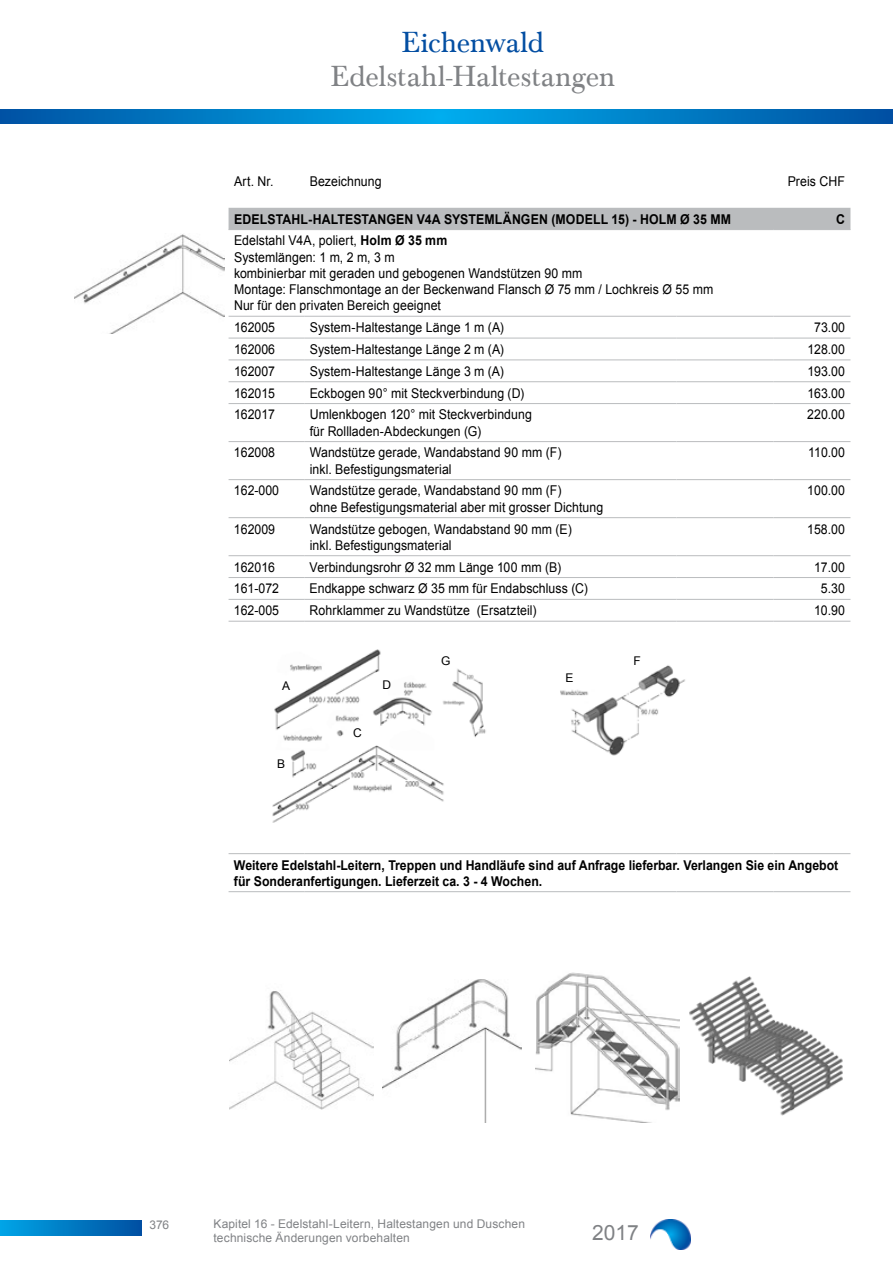
<style>
.page{position:relative;width:893px;height:1263px;background:#fff}
.page>*{position:absolute;margin:0;border:0;box-sizing:border-box;transform-origin:0 0}
.t1{font:30px "Baskerville Com";letter-spacing:-.005em;color:#808285}
.t2{font:30px "Baskerville Com";letter-spacing:-.015em;color:#034ea2}
.t3{font:21px "Arial";color:#808285}
.t4{font:13.5px/16.2px "Arial";letter-spacing:.005em;color:#000;scale:.91 1}
.t5{font:700 13.5px/16.2px "Arial";color:#000;scale:.91 1}
.t6{font:12px/14.4px "Arial";letter-spacing:.01em;color:#808285}
.t7{font:12px "Arial";color:#000}
.s1{font-weight:700}
</style>
<div class="page">
<img style="left:272px;top:649px;width:214px;height:174px">
<img style="left:74px;top:234px;width:150px;height:99px">
<img style="left:560px;top:665px;width:125px;height:91px">
<div style="left:673px;top:703px;width:21px;height:12px;background:#fff"></div>
<img style="left:229px;top:991px;width:144px;height:119px">
<img style="left:382px;top:979px;width:140px;height:144px">
<img style="left:536px;top:972px;width:144px;height:150px">
<img style="left:689px;top:977px;width:154px;height:139px">
<div style="left:229px;top:208px;width:621px;height:21px;background:#babcbe"></div>
<hr style="left:304px;top:316px;width:372px;height:1px;background:#babcbe">
<hr style="left:229px;top:338px;width:75px;height:1px;background:#babcbe">
<hr style="left:304px;top:338px;width:372px;height:1px;background:#babcbe">
<hr style="left:676px;top:338px;width:97px;height:1px;background:#babcbe">
<hr style="left:773px;top:338px;width:77px;height:1px;background:#babcbe">
<hr style="left:304px;top:359px;width:372px;height:1px;background:#babcbe">
<hr style="left:304px;top:381px;width:372px;height:1px;background:#babcbe">
<hr style="left:304px;top:403px;width:372px;height:1px;background:#babcbe">
<hr style="left:304px;top:441px;width:372px;height:1px;background:#babcbe">
<hr style="left:304px;top:479px;width:372px;height:1px;background:#babcbe">
<hr style="left:304px;top:517px;width:372px;height:1px;background:#babcbe">
<hr style="left:304px;top:555px;width:372px;height:1px;background:#babcbe">
<hr style="left:304px;top:577px;width:372px;height:1px;background:#babcbe">
<hr style="left:304px;top:599px;width:372px;height:1px;background:#babcbe">
<hr style="left:304px;top:621px;width:372px;height:1px;background:#babcbe">
<hr style="left:304px;top:853px;width:372px;height:1px;background:#babcbe">
<hr style="left:229px;top:229px;width:75px;height:1px;background:#babcbe">
<hr style="left:304px;top:229px;width:372px;height:1px;background:#babcbe">
<hr style="left:676px;top:229px;width:97px;height:1px;background:#babcbe">
<hr style="left:773px;top:229px;width:77px;height:1px;background:#babcbe">
<hr style="left:229px;top:359px;width:75px;height:1px;background:#babcbe">
<hr style="left:676px;top:359px;width:97px;height:1px;background:#babcbe">
<hr style="left:773px;top:359px;width:77px;height:1px;background:#babcbe">
<hr style="left:229px;top:381px;width:75px;height:1px;background:#babcbe">
<hr style="left:676px;top:381px;width:97px;height:1px;background:#babcbe">
<hr style="left:773px;top:381px;width:77px;height:1px;background:#babcbe">
<hr style="left:229px;top:403px;width:75px;height:1px;background:#babcbe">
<hr style="left:676px;top:403px;width:97px;height:1px;background:#babcbe">
<hr style="left:773px;top:403px;width:77px;height:1px;background:#babcbe">
<hr style="left:229px;top:441px;width:75px;height:1px;background:#babcbe">
<hr style="left:676px;top:441px;width:97px;height:1px;background:#babcbe">
<hr style="left:773px;top:441px;width:77px;height:1px;background:#babcbe">
<hr style="left:229px;top:479px;width:75px;height:1px;background:#babcbe">
<hr style="left:676px;top:479px;width:97px;height:1px;background:#babcbe">
<hr style="left:773px;top:479px;width:77px;height:1px;background:#babcbe">
<hr style="left:229px;top:517px;width:75px;height:1px;background:#babcbe">
<hr style="left:676px;top:517px;width:97px;height:1px;background:#babcbe">
<hr style="left:773px;top:517px;width:77px;height:1px;background:#babcbe">
<hr style="left:229px;top:555px;width:75px;height:1px;background:#babcbe">
<hr style="left:676px;top:555px;width:97px;height:1px;background:#babcbe">
<hr style="left:773px;top:555px;width:77px;height:1px;background:#babcbe">
<hr style="left:229px;top:316px;width:75px;height:1px;background:#babcbe">
<hr style="left:676px;top:316px;width:97px;height:1px;background:#babcbe">
<hr style="left:773px;top:316px;width:77px;height:1px;background:#babcbe">
<hr style="left:229px;top:577px;width:75px;height:1px;background:#babcbe">
<hr style="left:676px;top:577px;width:97px;height:1px;background:#babcbe">
<hr style="left:773px;top:577px;width:77px;height:1px;background:#babcbe">
<hr style="left:229px;top:599px;width:75px;height:1px;background:#babcbe">
<hr style="left:676px;top:599px;width:97px;height:1px;background:#babcbe">
<hr style="left:773px;top:599px;width:77px;height:1px;background:#babcbe">
<hr style="left:229px;top:621px;width:75px;height:1px;background:#babcbe">
<hr style="left:676px;top:621px;width:97px;height:1px;background:#babcbe">
<hr style="left:773px;top:621px;width:77px;height:1px;background:#babcbe">
<hr style="left:229px;top:853px;width:75px;height:1px;background:#babcbe">
<hr style="left:676px;top:853px;width:97px;height:1px;background:#babcbe">
<hr style="left:773px;top:853px;width:77px;height:1px;background:#babcbe">
<hr style="left:229px;top:891px;width:75px;height:1px;background:#babcbe">
<hr style="left:304px;top:891px;width:372px;height:1px;background:#babcbe">
<hr style="left:676px;top:891px;width:97px;height:1px;background:#babcbe">
<hr style="left:773px;top:891px;width:77px;height:1px;background:#babcbe">
<svg style="left:0;top:1220px;width:141px;height:15px"></svg>
<svg style="left:0;top:110px;width:893px;height:13px"></svg>
<img style="left:651px;top:1219px;width:40px;height:30px">
<h1 class="t2" style="left:402px;top:25px;width:144px">Eichenwald</h1>
<h1 class="t1" style="left:331px;top:59px;width:286px">Edelstahl-Haltestangen</h1>
<p class="t4" style="left:234px;top:173px;width:45px">Art. Nr.</p>
<p class="t4" style="left:310px;top:173px;width:81px">Bezeichnung</p>
<p class="t4" style="left:788px;top:173px;width:65px">Preis CHF</p>
<p class="t5" style="left:234px;top:211px;width:548px">EDELSTAHL-HALTESTANGEN V4A SYSTEMLÄNGEN (MODELL 15) - HOLM Ø 35 MM</p>
<p class="t5" style="left:836px;top:211px;width:11px">C</p>
<p class="t4" style="left:234px;top:233px;width:528px">Edelstahl V4A, poliert, <span class="s1">Holm Ø 35 mm<br></span>Systemlängen: 1 m, 2 m, 3 m<br>kombinierbar mit geraden und gebogenen Wandstützen 90 mm<br>Montage: Flanschmontage an der Beckenwand Flansch Ø 75 mm / Lochkreis Ø 55 mm Nur für den privaten Bereich geeignet</p>
<p class="t4" style="left:234px;top:319px;width:47px">162005</p>
<p class="t4" style="left:310px;top:319px;width:215px">System-Haltestange Länge 1 m (A)</p>
<p class="t4" style="left:814px;top:319px;width:35px">73.00</p>
<p class="t4" style="left:234px;top:341px;width:47px">162006</p>
<p class="t4" style="left:310px;top:341px;width:215px">System-Haltestange Länge 2 m (A)</p>
<p class="t4" style="left:807px;top:341px;width:43px">128.00</p>
<p class="t4" style="left:234px;top:363px;width:47px">162007</p>
<p class="t4" style="left:310px;top:363px;width:215px">System-Haltestange Länge 3 m (A)</p>
<p class="t4" style="left:807px;top:363px;width:43px">193.00</p>
<p class="t4" style="left:234px;top:385px;width:47px">162015</p>
<p class="t4" style="left:310px;top:385px;width:237px">Eckbogen 90° mit Steckverbindung (D)</p>
<p class="t4" style="left:807px;top:385px;width:43px">163.00</p>
<p class="t4" style="left:234px;top:407px;width:47px">162017</p>
<p class="t4" style="left:310px;top:407px;width:246px">Umlenkbogen 120° mit Steckverbindung für Rollladen-Abdeckungen (G)</p>
<p class="t4" style="left:807px;top:407px;width:43px">220.00</p>
<p class="t4" style="left:234px;top:445px;width:47px">162008</p>
<p class="t4" style="left:310px;top:445px;width:278px">Wandstütze gerade, Wandabstand 90 mm (F) inkl. Befestigungsmaterial</p>
<p class="t4" style="left:808px;top:445px;width:42px">110.00</p>
<p class="t4" style="left:234px;top:483px;width:51px">162-000</p>
<p class="t4" style="left:310px;top:483px;width:324px">Wandstütze gerade, Wandabstand 90 mm (F)<br>ohne Befestigungsmaterial aber mit grosser Dichtung</p>
<p class="t4" style="left:807px;top:483px;width:43px">100.00</p>
<p class="t4" style="left:234px;top:521px;width:47px">162009</p>
<p class="t4" style="left:310px;top:521px;width:290px">Wandstütze gebogen, Wandabstand 90 mm (E) inkl. Befestigungsmaterial</p>
<p class="t4" style="left:807px;top:521px;width:43px">158.00</p>
<p class="t4" style="left:234px;top:559px;width:47px">162016</p>
<p class="t4" style="left:310px;top:559px;width:278px">Verbindungsrohr Ø 32 mm Länge 100 mm (B)</p>
<p class="t4" style="left:814px;top:559px;width:35px">17.00</p>
<p class="t4" style="left:234px;top:581px;width:51px">161-072</p>
<p class="t4" style="left:310px;top:581px;width:307px">Endkappe schwarz Ø 35 mm für Endabschluss (C)</p>
<p class="t4" style="left:821px;top:581px;width:28px">5.30</p>
<p class="t4" style="left:234px;top:602px;width:51px">162-005</p>
<p class="t4" style="left:310px;top:602px;width:251px">Rohrklammer zu Wandstütze (Ersatzteil)</p>
<p class="t4" style="left:814px;top:602px;width:35px">10.90</p>
<p class="t7" style="left:282px;top:677px;width:10px">A</p>
<p class="t7" style="left:277px;top:756px;width:10px">B</p>
<p class="t7" style="left:353px;top:725px;width:10px">C</p>
<p class="t7" style="left:382px;top:677px;width:10px">D</p>
<p class="t7" style="left:441px;top:653px;width:11px">G</p>
<p class="t7" style="left:566px;top:670px;width:10px">E</p>
<p class="t7" style="left:633px;top:653px;width:9px">F</p>
<p class="t5" style="left:234px;top:857px;width:666px">Weitere Edelstahl-Leitern, Treppen und Handläufe sind auf Anfrage lieferbar. Verlangen Sie ein Angebot für Sonderanfertigungen. Lieferzeit ca. 3 - 4 Wochen.</p>
<p class="t6" style="left:149px;top:1218px;width:21px">376</p>
<p class="t6" style="left:214px;top:1217px;width:313px">Kapitel 16 - Edelstahl-Leitern, Haltestangen und Duschen technische Änderungen vorbehalten</p>
<h2 class="t3" style="left:592px;top:1219px;width:48px">2017</h2>
</div>
